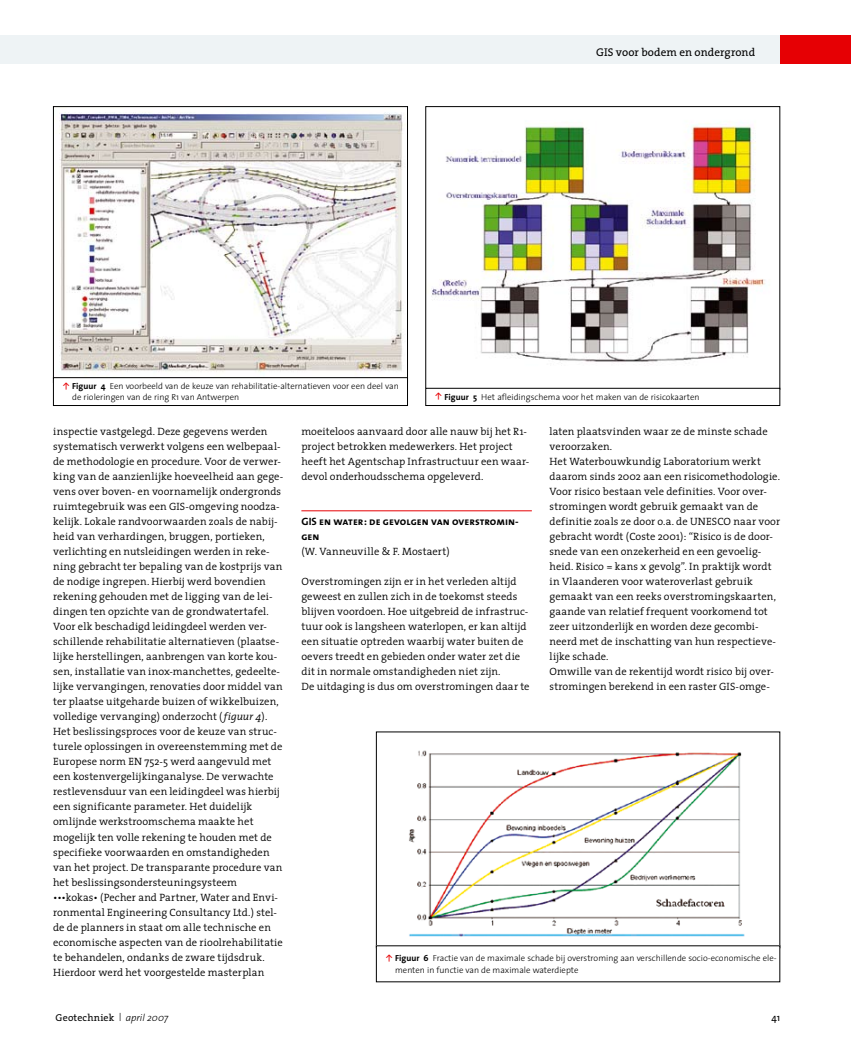
<style>
.page{position:relative;width:851px;height:1053px;background:#fff}
.page>*{position:absolute;margin:0;border:0;box-sizing:border-box;transform-origin:0 0}
.t1{font:11.25px "The Serif";letter-spacing:.005em;color:#000}
.t2{font:300 10.62px/15px "The Serif";letter-spacing:.01em;color:#000}
.t3{font:10.62px/15px "The Mix Bold Caps";color:#000}
.t4{font:10px "The Serif";letter-spacing:.015em;color:#000}
.t5{font:10px "The Sans";color:#000}
.t6{font:300 8.75px/11.2px "The Sans";color:#000}
.s1{font-weight:700}
.s2{font-style:italic}
.s3{font-family:"The Sans";font-weight:300;font-style:italic}
</style>
<div class="page">
<img style="left:59px;top:112px;width:346px;height:261px">
<div style="left:53px;top:377px;width:354px;height:29px;border:1px solid #000"></div>
<img style="left:431px;top:123px;width:334px;height:239px">
<div style="left:425px;top:106px;width:355px;height:283px;border:1px solid #000"></div>
<div style="left:425px;top:388px;width:355px;height:18px;border:1px solid #000"></div>
<hr style="left:301px;top:510px;width:230px;height:1px;background:#e60004">
<img style="left:409px;top:750px;width:336px;height:187px">
<div style="left:0;top:35px;width:850px;height:29px;background:#eef3f5"></div>
<div style="left:780px;top:35px;width:70px;height:29px;background:#e60004"></div>
<p class="t1" style="left:596px;top:42px;width:160px">GIS voor bodem en ondergrond</p>
<p class="t6" style="left:72px;top:380px;width:328px;text-indent:-10px"><sup>\</sup> <span class="s1">Figuur 4</span> Een voorbeeld van de keuze van rehabilitatie-alternatieven voor een deel van de rioleringen van de ring R1 van Antwerpen</p>
<p class="t6" style="left:435px;top:391px;width:266px"><sup>\</sup> <span class="s1">Figuur 5</span> Het afleidingschema voor het maken van de risicokaarten</p>
<p class="t2" style="left:53px;top:424px;width:231px">inspectie vastgelegd. Deze gegevens werden systematisch verwerkt volgens een welbepaal&shy;de methodologie en procedure. Voor de verwer&shy;king van de aanzienlijke hoeveelheid aan gege&shy;vens over boven- en voornamelijk ondergronds ruimtegebruik was een GIS-omgeving noodza&shy;kelijk. Lokale randvoorwaarden zoals de nabij&shy;heid van verhardingen, bruggen, portieken, verlichting en nutsleidingen werden in reke&shy;ning gebracht ter bepaling van de kostprijs van de nodige ingrepen. Hierbij werd bovendien rekening gehouden met de ligging van de lei&shy;dingen ten opzichte van de grondwatertafel.<br>Voor elk beschadigd leidingdeel werden ver&shy;schillende rehabilitatie alternatieven (plaatse&shy;lijke herstellingen, aanbrengen van korte kou&shy;sen, installatie van inox-manchettes, gedeelte&shy;lijke vervangingen, renovaties door middel van ter plaatse uitgeharde buizen of wikkelbuizen, volledige vervanging) onderzocht (<span class="s2">figuur 4</span>).<br>Het beslissingsproces voor de keuze van struc&shy;turele oplossingen in overeenstemming met de Europese norm EN 752-5 werd aangevuld met een kostenvergelijkinganalyse. De verwachte restlevensduur van een leidingdeel was hierbij een significante parameter. Het duidelijk omlijnde werkstroomschema maakte het mogelijk ten volle rekening te houden met de specifieke voorwaarden en omstandigheden van het project. De transparante procedure van het beslissingsondersteuningsysteem</p>
<p class="t2" style="left:53px;top:889px;width:231px">•••kokas• (Pecher and Partner, Water and Envi&shy;ronmental Engineering Consultancy Ltd.) stel&shy;de de planners in staat om alle technische en economische aspecten van de rioolrehabilitatie te behandelen, ondanks de zware tijdsdruk.<br>Hierdoor werd het voorgestelde masterplan</p>
<p class="t2" style="left:301px;top:424px;width:229px">moeiteloos aanvaard door alle nauw bij het R1- project betrokken medewerkers. Het project heeft het Agentschap Infrastructuur een waar&shy;devol onderhoudsschema opgeleverd.</p>
<p class="t3" style="left:301px;top:514px;width:219px">GIS en water: de gevolgen van overstromin&shy;gen</p>
<p class="t2" style="left:301px;top:544px;width:150px">(W. Vanneuville &amp; F. Mostaert)</p>
<p class="t2" style="left:301px;top:574px;width:230px">Overstromingen zijn er in het verleden altijd geweest en zullen zich in de toekomst steeds blijven voordoen. Hoe uitgebreid de infrastruc&shy;tuur ook is langsheen waterlopen, er kan altijd een situatie optreden waarbij water buiten de oevers treedt en gebieden onder water zet die dit in normale omstandigheden niet zijn.<br>De uitdaging is dus om overstromingen daar te</p>
<p class="t2" style="left:549px;top:424px;width:232px">laten plaatsvinden waar ze de minste schade veroorzaken.<br>Het Waterbouwkundig Laboratorium werkt daarom sinds 2002 aan een risicomethodologie.<br>Voor risico bestaan vele definities. Voor over&shy;stromingen wordt gebruik gemaakt van de definitie zoals ze door o.a. de UNESCO naar voor gebracht wordt (Coste 2001): “Risico is de door&shy;snede van een onzekerheid en een gevoelig&shy;heid. Risico = kans x gevolg”. In praktijk wordt in Vlaanderen voor wateroverlast gebruik gemaakt van een reeks overstromingskaarten, gaande van relatief frequent voorkomend tot zeer uitzonderlijk en worden deze gecombi&shy;neerd met de inschatting van hun respectieve&shy;lijke schade.<br>Omwille van de rekentijd wordt risico bij over&shy;stromingen berekend in een raster GIS-omge-</p>
<p class="t6" style="left:395px;top:952px;width:383px;text-indent:-10px"><sup>\</sup> <span class="s1">Figuur 6</span> Fractie van de maximale schade bij overstroming aan verschillende socio-economische ele&shy;menten in functie van de maximale waterdiepte</p>
<p class="t4" style="left:56px;top:1008px;width:114px">Geotechniek <sup>|</sup> <span class="s3">april 2007</span></p>
<p class="t5" style="left:771px;top:1008px;width:10px">41</p>
</div>
